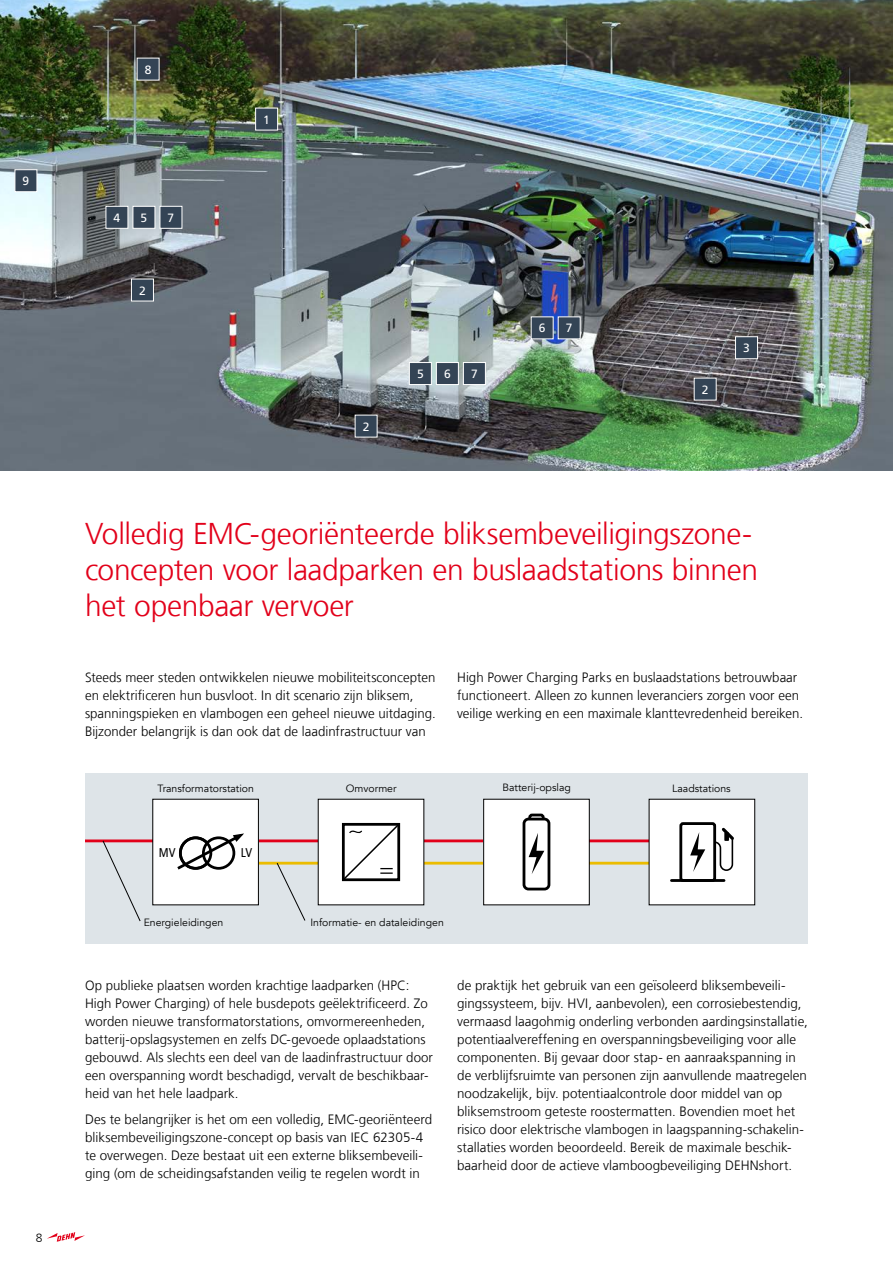
<style>
.page{position:relative;width:893px;height:1263px;background:#fff}
.page>*{position:absolute;margin:0;border:0;box-sizing:border-box;transform-origin:0 0}
.t1{font:300 30px/36px "Frutiger LT Com";letter-spacing:-.015em;color:#e2001a}
.t2{font:300 13.5px/18px "Frutiger LT Com";letter-spacing:.005em;color:#000}
.t3{font:condensed 12.75px "Frutiger LT Com";color:#000}
.t4{font:12px "Frutiger LT Com";color:#fff}
.t5{font:300 12px "Frutiger LT Com";color:#000}
.t6{font:10.5px "Avenir";color:#000}
</style>
<div class="page">
<img style="left:0;top:0;width:893px;height:470px">
<svg style="left:693px;top:377px;width:24px;height:24px"></svg>
<svg style="left:735px;top:336px;width:23px;height:23px"></svg>
<svg style="left:131px;top:278px;width:23px;height:24px"></svg>
<svg style="left:354px;top:414px;width:24px;height:24px"></svg>
<svg style="left:14px;top:169px;width:24px;height:23px"></svg>
<svg style="left:136px;top:57px;width:24px;height:24px"></svg>
<svg style="left:255px;top:107px;width:23px;height:24px"></svg>
<svg style="left:409px;top:362px;width:77px;height:23px"></svg>
<svg style="left:105px;top:206px;width:78px;height:23px"></svg>
<svg style="left:530px;top:316px;width:51px;height:24px"></svg>
<div style="left:85px;top:773px;width:723px;height:170px;background:#dee4e8"></div>
<hr style="left:85px;top:839px;width:622px;height:3px;background:#e2001a">
<hr style="left:188px;top:862px;width:519px;height:2px;background:#ebbc00">
<div style="left:153px;top:799px;width:105px;height:106px;background:#fff"></div>
<svg style="left:177px;top:833px;width:67px;height:37px"></svg>
<div style="left:318px;top:799px;width:106px;height:106px;background:#fff"></div>
<svg style="left:341px;top:822px;width:60px;height:60px"></svg>
<div style="left:484px;top:799px;width:105px;height:106px;background:#fff"></div>
<div style="left:483px;top:799px;width:107px;height:106px;border:1px solid #000"></div>
<div style="left:523px;top:818px;width:27px;height:72px;border:3px solid #000;border-radius:5px"></div>
<svg style="left:526px;top:813px;width:21px;height:61px"></svg>
<div style="left:649px;top:799px;width:106px;height:106px;background:#fff"></div>
<div style="left:679px;top:822px;width:37px;height:60px;border:3px solid #000;border-radius:2px"></div>
<hr style="left:671px;top:879px;width:53px;height:3px;background:#000">
<svg style="left:690px;top:832px;width:15px;height:40px"></svg>
<svg style="left:713px;top:825px;width:21px;height:47px"></svg>
<div style="left:724px;top:832px;width:5px;height:9px;background:#000"></div>
<svg style="left:102px;top:840px;width:39px;height:82px"></svg>
<svg style="left:276px;top:863px;width:30px;height:58px"></svg>
<svg style="left:47px;top:1232px;width:38px;height:10px"></svg>
<p class="t4" style="left:23px;top:174px;width:8px">9</p>
<p class="t5" style="left:36px;top:1230px;width:8px">8</p>
<p class="t4" style="left:145px;top:62px;width:8px">8</p>
<p class="t4" style="left:114px;top:211px;width:8px">4</p>
<p class="t4" style="left:141px;top:211px;width:8px">5</p>
<p class="t4" style="left:168px;top:211px;width:8px">7</p>
<p class="t4" style="left:139px;top:283px;width:8px">2</p>
<p class="t4" style="left:263px;top:112px;width:8px">1</p>
<p class="t4" style="left:363px;top:419px;width:8px">2</p>
<p class="t4" style="left:417px;top:367px;width:8px">5</p>
<p class="t4" style="left:444px;top:367px;width:8px">6</p>
<p class="t4" style="left:471px;top:367px;width:8px">7</p>
<p class="t4" style="left:539px;top:321px;width:8px">6</p>
<p class="t4" style="left:566px;top:321px;width:8px">7</p>
<p class="t4" style="left:702px;top:382px;width:8px">2</p>
<p class="t4" style="left:743px;top:341px;width:8px">3</p>
<h1 class="t1" style="left:85px;top:515px;width:675px">Volledig EMC-georiënteerde bliksembeveiligingszone&shy;concepten voor laadparken en buslaadstations binnen het openbaar vervoer</h1>
<p class="t2" style="left:85px;top:669px;width:352px">Steeds meer steden ontwikkelen nieuwe mobiliteitsconcepten en elektrificeren hun busvloot. In dit scenario zijn bliksem, spanningspieken en vlambogen een geheel nieuwe uitdaging.<br>Bijzonder belangrijk is dan ook dat de laadinfrastructuur van</p>
<p class="t2" style="left:457px;top:669px;width:348px">High Power Charging Parks en buslaadstations betrouwbaar functioneert. Alleen zo kunnen leveranciers zorgen voor een veilige werking en een maximale klanttevredenheid bereiken.</p>
<p class="t6" style="left:158px;top:782px;width:98px">Transformatorstation</p>
<p class="t3" style="left:159px;top:845px;width:18px">MV</p>
<p class="t3" style="left:241px;top:845px;width:13px">LV</p>
<p class="t6" style="left:346px;top:782px;width:52px">Omvormer</p>
<p class="t6" style="left:502px;top:781px;width:70px">Batterij-opslag</p>
<p class="t6" style="left:672px;top:782px;width:60px">Laadstations</p>
<p class="t6" style="left:144px;top:916px;width:81px">Energieleidingen</p>
<p class="t6" style="left:310px;top:916px;width:135px">Informatie- en dataleidingen</p>
<p class="t2" style="left:85px;top:976px;width:349px">Op publieke plaatsen worden krachtige laadparken (HPC:<br>High Power Charging) of hele busdepots geëlektrificeerd. Zo worden nieuwe transformatorstations, omvormereenheden, batterij-opslagsystemen en zelfs DC-gevoede oplaadstations gebouwd. Als slechts een deel van de laadinfrastructuur door een overspanning wordt beschadigd, vervalt de beschikbaar&shy;heid van het hele laadpark.</p>
<p class="t2" style="left:85px;top:1111px;width:349px">Des te belangrijker is het om een volledig, EMC-georiënteerd bliksembeveiligingszone-concept op basis van IEC 62305-4 te overwegen. Deze bestaat uit een externe bliksembeveili&shy;ging (om de scheidingsafstanden veilig te regelen wordt in</p>
<p class="t2" style="left:457px;top:976px;width:352px">de praktijk het gebruik van een geïsoleerd bliksembeveili&shy;gingssysteem, bijv. HVI, aanbevolen), een corrosiebestendig, vermaasd laagohmig onderling verbonden aardingsinstallatie, potentiaalvereffening en overspanningsbeveiliging voor alle componenten. Bij gevaar door stap- en aanraakspanning in de verblijfsruimte van personen zijn aanvullende maatregelen noodzakelijk, bijv. potentiaalcontrole door middel van op bliksemstroom geteste roostermatten. Bovendien moet het risico door elektrische vlambogen in laagspanning-schakelin&shy;stallaties worden beoordeeld. Bereik de maximale beschik&shy;baarheid door de actieve vlamboogbeveiliging DEHNshort.</p>
</div>
